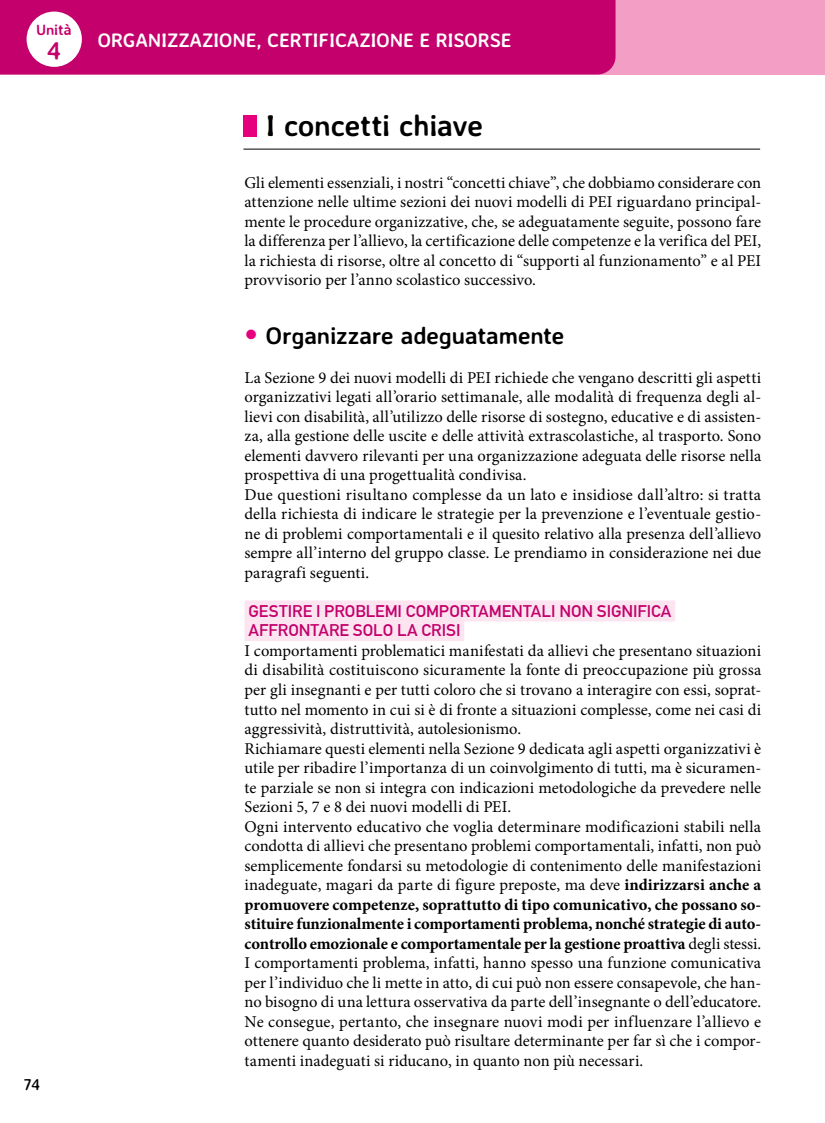
<style>
.page{position:relative;width:825px;height:1123px;background:#fff}
.page>*{position:absolute;margin:0;border:0;box-sizing:border-box;transform-origin:0 0}
.t1{font:700 30px "Averia Sans Libre";letter-spacing:-.015em;color:#000}
.t2{font:700 25.5px "Averia Sans Libre";color:#c3006b}
.t3{font:700 24px "Averia Sans Libre";letter-spacing:-.01em;color:#000}
.t4{font:700 19.5px "Averia Sans Libre";letter-spacing:-.01em;color:#fff}
.t5{font:16.5px/19.5px "Minion Pro";letter-spacing:.005em;color:#000}
.t6{font:700 16.5px/19.5px "DIN Alternate";letter-spacing:-.005em;color:#c3006b;scale:1.04 1}
.t7{font:16.5px "Averia Sans Libre";color:#000}
.t8{font:700 15px "Averia Sans Libre";letter-spacing:-.01em;color:#c3006b}
.s1{font-family:"DIN Condensed";font-size:27px;color:#e6007d}
.s2{font-weight:700}
</style>
<div class="page">
<div style="left:0;top:0;width:825px;height:74px;background:#f39fc5"></div>
<div style="left:0;top:0;width:615px;height:74px;background:#c3006b"></div>
<div style="left:27px;top:12px;width:55px;height:55px;background:#fff;border-radius:50%"></div>
<hr style="left:243px;top:149px;width:517px;height:1px;background:#000">
<div style="left:243px;top:115px;width:14px;height:21px;background:#e6007d"></div>
<div style="left:244px;top:600px;width:431px;height:21px;background:#fce5f1"></div>
<div style="left:244px;top:620px;width:220px;height:21px;background:#fce5f1"></div>
<p class="t8" style="left:36px;top:20px;width:37px">Unità</p>
<h2 class="t2" style="left:47px;top:34px;width:16px">4</h2>
<p class="t7" style="left:23px;top:1074px;width:18px">74</p>
<p class="t4" style="left:98px;top:28px;width:416px">ORGANIZZAZIONE, CERTIFICAZIONE E RISORSE</p>
<h1 class="t1" style="left:266px;top:107px;width:219px">I concetti chiave</h1>
<p class="t5" style="left:244px;top:173px;width:518px;text-align:justify">Gli elementi essenziali, i nostri “concetti chiave”, che dobbiamo considerare con attenzione nelle ultime sezioni dei nuovi modelli di PEI riguardano principal&shy;mente le procedure organizzative, che, se adeguatamente seguite, possono fare la differenza per l’allievo, la certificazione delle competenze e la verifica del PEI, la richiesta di risorse, oltre al concetto di “supporti al funzionamento” e al PEI provvisorio per l’anno scolastico successivo.</p>
<h3 class="t3" style="left:244px;top:320px;width:321px"><span class="s1">•</span> Organizzare adeguatamente</h3>
<p class="t5" style="left:244px;top:368px;width:518px">La Sezione 9 dei nuovi modelli di PEI richiede che vengano descritti gli aspetti organizzativi legati all’orario settimanale, alle modalità di frequenza degli al&shy;lievi con disabilità, all’utilizzo delle risorse di sostegno, educative e di assisten&shy;za, alla gestione delle uscite e delle attività extrascolastiche, al trasporto. Sono elementi davvero rilevanti per una organizzazione adeguata delle risorse nella prospettiva di una progettualità condivisa.<br>Due questioni risultano complesse da un lato e insidiose dall’altro: si tratta della richiesta di indicare le strategie per la prevenzione e l’eventuale gestio&shy;ne di problemi comportamentali e il quesito relativo alla presenza dell’allievo sempre all’interno del gruppo classe. Le prendiamo in considerazione nei due paragrafi seguenti.</p>
<p class="t6" style="left:248px;top:600px;width:408px">GESTIRE I PROBLEMI COMPORTAMENTALI NON SIGNIFICA<br>AFFRONTARE SOLO LA CRISI</p>
<p class="t5" style="left:244px;top:641px;width:518px">I comportamenti problematici manifestati da allievi che presentano situazioni di disabilità costituiscono sicuramente la fonte di preoccupazione più grossa per gli insegnanti e per tutti coloro che si trovano a interagire con essi, soprat&shy;tutto nel momento in cui si è di fronte a situazioni complesse, come nei casi di aggressività, distruttività, autolesionismo.<br>Richiamare questi elementi nella Sezione 9 dedicata agli aspetti organizzativi è utile per ribadire l’importanza di un coinvolgimento di tutti, ma è sicuramen&shy;te parziale se non si integra con indicazioni metodologiche da prevedere nelle Sezioni 5, 7 e 8 dei nuovi modelli di PEI.<br>Ogni intervento educativo che voglia determinare modificazioni stabili nella condotta di allievi che presentano problemi comportamentali, infatti, non può semplicemente fondarsi su metodologie di contenimento delle manifestazioni inadeguate, magari da parte di figure preposte, ma deve <span class="s2">indirizzarsi anche a promuovere competenze, soprattutto di tipo comunicativo, che possano so&shy;stituire funzionalmente i comportamenti problema, nonché strategie di auto&shy;controllo emozionale e comportamentale per la gestione proattiva</span> degli stessi.<br>I comportamenti problema, infatti, hanno spesso una funzione comunicativa per l’individuo che li mette in atto, di cui può non essere consapevole, che han&shy;no bisogno di una lettura osservativa da parte dell’insegnante o dell’educatore.<br>Ne consegue, pertanto, che insegnare nuovi modi per influenzare l’allievo e ottenere quanto desiderato può risultare determinante per far sì che i compor&shy;tamenti inadeguati si riducano, in quanto non più necessari.</p>
</div>
